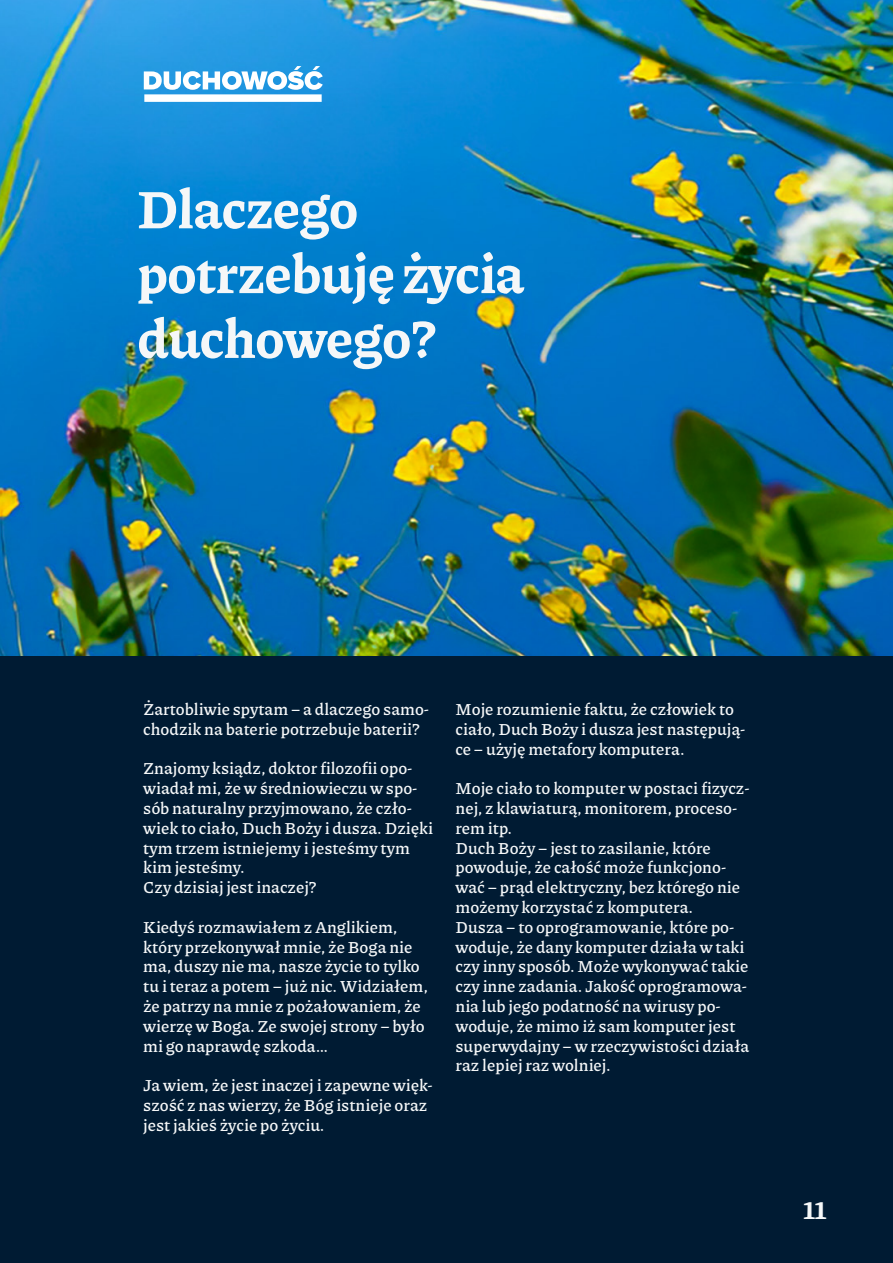
<style>
.page{position:relative;width:893px;height:1263px;background:#fff}
.page>*{position:absolute;margin:0;border:0;box-sizing:border-box;transform-origin:0 0}
.Subheading{font:800 54px/64.8px "Piazzolla";letter-spacing:-.02em;color:#f5f7f8}
.t1{font:800 27px "Piazzolla";color:#f5f7f8}
.Body_Text{font:600 16.5px/19.8px "Piazzolla";color:#f5f7f8}
</style>
<div class="page">
<img style="left:0;top:0;width:893px;height:656px">
<div style="left:0;top:656px;width:893px;height:607px;background:#001b33"></div>
<div style="left:144px;top:94px;width:178px;height:8px;background:#fff"></div>
<svg style="left:144px;top:66px;width:179px;height:24px"></svg>
<p class="Subheading" style="left:137px;top:176px;width:389px">Dlaczego potrzebuję życia duchowego?</p>
<p class="Body_Text" style="left:143px;top:699px;width:287px">Żartobliwie spytam – a dlaczego samo&shy;chodzik na baterie potrzebuje baterii?</p>
<p class="Body_Text" style="left:143px;top:758px;width:291px">Znajomy ksiądz, doktor filozofii opo&shy;wiadał mi, że w średniowieczu w spo&shy;sób naturalny przyjmowano, że czło&shy;wiek to ciało, Duch Boży i dusza. Dzięki tym trzem istniejemy i jesteśmy tym kim jesteśmy.</p>
<p class="Body_Text" style="left:143px;top:877px;width:175px">Czy dzisiaj jest inaczej?</p>
<p class="Body_Text" style="left:143px;top:917px;width:286px">Kiedyś rozmawiałem z Anglikiem, który przekonywał mnie, że Boga nie ma, duszy nie ma, nasze życie to tylko tu i teraz a potem – już nic. Widziałem, że patrzy na mnie z pożałowaniem, że wierzę w Boga. Ze swojej strony – było mi go naprawdę szkoda…</p>
<p class="Body_Text" style="left:143px;top:1075px;width:291px">Ja wiem, że jest inaczej i zapewne więk&shy;szość z nas wierzy, że Bóg istnieje oraz jest jakieś życie po życiu.</p>
<p class="Body_Text" style="left:455px;top:699px;width:291px">Moje rozumienie faktu, że człowiek to ciało, Duch Boży i dusza jest następują&shy;ce – użyję metafory komputera.</p>
<p class="Body_Text" style="left:455px;top:778px;width:296px">Moje ciało to komputer w postaci fizycz&shy;nej, z klawiaturą, monitorem, proceso&shy;rem itp.</p>
<p class="Body_Text" style="left:455px;top:838px;width:286px">Duch Boży – jest to zasilanie, które powoduje, że całość może funkcjono&shy;wać – prąd elektryczny, bez którego nie możemy korzystać z komputera.</p>
<p class="Body_Text" style="left:455px;top:917px;width:295px">Dusza – to oprogramowanie, które po&shy;woduje, że dany komputer działa w taki czy inny sposób. Może wykonywać takie czy inne zadania. Jakość oprogramowa&shy;nia lub jego podatność na wirusy po&shy;woduje, że mimo iż sam komputer jest superwydajny – w rzeczywistości działa raz lepiej raz wolniej.</p>
<h2 class="t1" style="left:803px;top:1194px;width:24px">11</h2>
</div>
